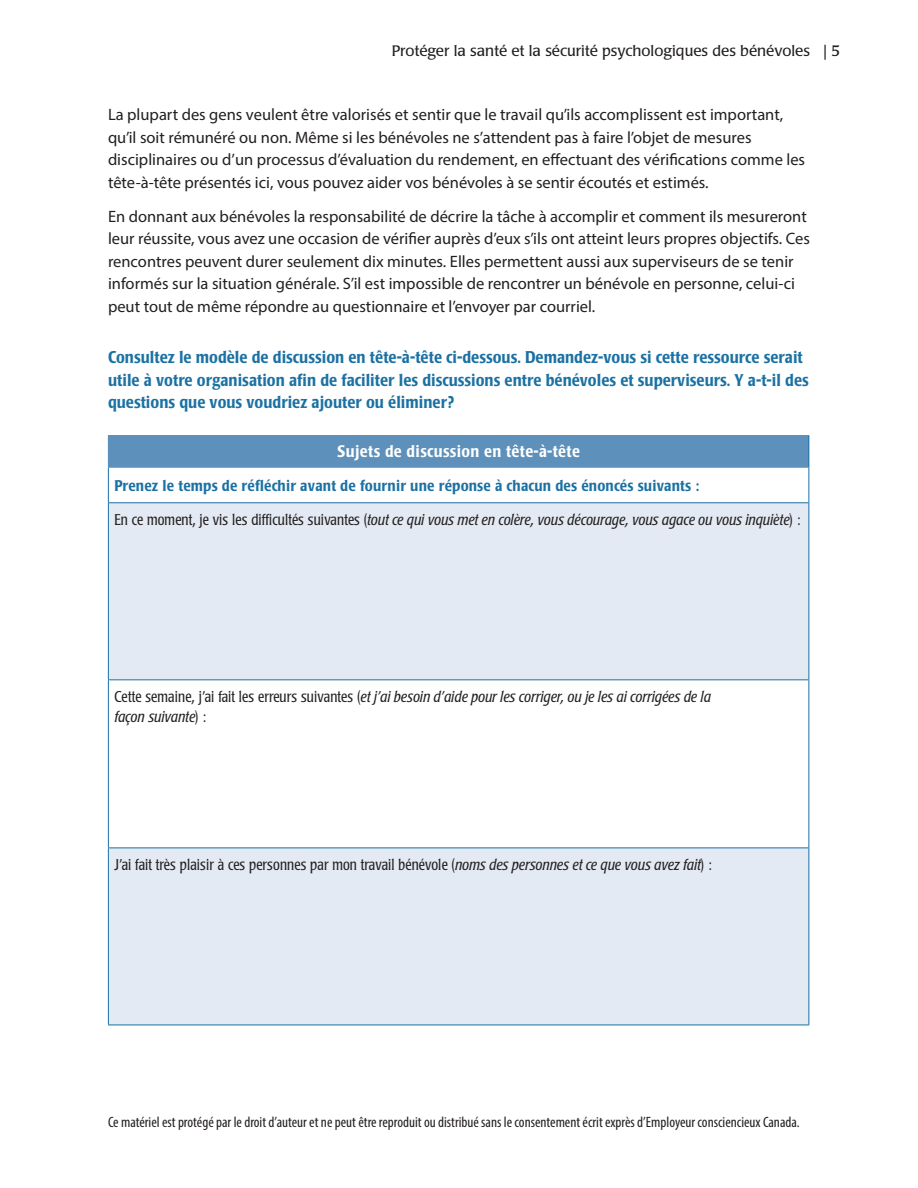
<style>
.page{position:relative;width:918px;height:1188px;background:#fff}
.page>*{position:absolute;margin:0;border:0;box-sizing:border-box;transform-origin:0 0}
.IWR_H2_TBonly_French{font:500 condensed 16.8px/22.5px "Poppl Laudatio";color:#1b71a3}
.IWR_BodyText_French{font:16.5px/22.5px "Myriad Pro";color:#231f20}
.IWR_TableColHeads{font:500 condensed 16.5px "Poppl Laudatio";letter-spacing:.02em;color:#fff}
.IWR_TableText{font:italic 300 condensed 15.3px/20.2px "Poppl Laudatio";letter-spacing:.01em;color:#231f20}
.IWR_TableText-2{font:300 condensed 15.3px "Poppl Laudatio";letter-spacing:.01em;color:#231f20}
.IWR_TableText-3{font:500 condensed 15.3px "Poppl Laudatio";letter-spacing:.01em;color:#1b71a3}
.t1{font:condensed 15px "Myriad Pro";color:#231f20}
.t2{font:15px "Poppl Laudatio";color:#231f20}
.s1{font-style:normal}
.s2{font-style:italic}
</style>
<div class="page">
<div style="left:108px;top:435px;width:701px;height:32px;background:#5d90ba"></div>
<svg style="left:109px;top:503px;width:699px;height:522px;fill:#e3eaf3"></svg>
<hr style="left:808px;top:435px;width:1px;height:32px;background:#1b71a3">
<hr style="left:108px;top:467px;width:700px;height:1px;background:#5d90ba">
<hr style="left:108px;top:468px;width:1px;height:34px;background:#1b71a3">
<hr style="left:808px;top:467px;width:1px;height:35px;background:#1b71a3">
<hr style="left:108px;top:502px;width:701px;height:1px;background:#1b71a3">
<hr style="left:108px;top:503px;width:1px;height:176px;background:#1b71a3">
<hr style="left:808px;top:503px;width:1px;height:176px;background:#1b71a3">
<hr style="left:108px;top:679px;width:701px;height:1px;background:#1b71a3">
<hr style="left:108px;top:680px;width:1px;height:168px;background:#1b71a3">
<hr style="left:808px;top:680px;width:1px;height:168px;background:#1b71a3">
<hr style="left:108px;top:848px;width:701px;height:1px;background:#1b71a3">
<hr style="left:108px;top:848px;width:1px;height:177px;background:#1b71a3">
<hr style="left:808px;top:848px;width:1px;height:177px;background:#1b71a3">
<hr style="left:108px;top:1025px;width:701px;height:1px;background:#1b71a3">
<p class="t2" style="left:392px;top:43px;width:450px">Protéger la santé et la sécurité psychologiques des bénévoles | 5</p>
<p class="IWR_BodyText_French" style="left:108px;top:103px;width:699px">La plupart des gens veulent être valorisés et sentir que le travail qu’ils accomplissent est important, qu’il soit rémunéré ou non. Même si les bénévoles ne s’attendent pas à faire l’objet de mesures disciplinaires ou d’un processus d’évaluation du rendement, en effectuant des vérifications comme les tête-à-tête présentés ici, vous pouvez aider vos bénévoles à se sentir écoutés et estimés.</p>
<p class="IWR_BodyText_French" style="left:108px;top:205px;width:704px">En donnant aux bénévoles la responsabilité de décrire la tâche à accomplir et comment ils mesureront leur réussite, vous avez une occasion de vérifier auprès d’eux s’ils ont atteint leurs propres objectifs. Ces rencontres peuvent durer seulement dix minutes. Elles permettent aussi aux superviseurs de se tenir informés sur la situation générale. S’il est impossible de rencontrer un bénévole en personne, celui-ci peut tout de même répondre au questionnaire et l’envoyer par courriel.</p>
<p class="IWR_H2_TBonly_French" style="left:108px;top:347px;width:702px">Consultez le modèle de discussion en tête-à-tête ci-dessous. Demandez-vous si cette ressource serait utile à votre organisation afin de faciliter les discussions entre bénévoles et superviseurs. Y a-t-il des questions que vous voudriez ajouter ou éliminer?</p>
<p class="IWR_TableColHeads" style="left:337px;top:442px;width:244px">Sujets de discussion en tête-à-tête</p>
<p class="IWR_TableText-3" style="left:114px;top:477px;width:586px">Prenez le temps de réfléchir avant de fournir une réponse à chacun des énoncés suivants :</p>
<p class="IWR_TableText" style="left:114px;top:509px;width:688px"><span class="s1">En ce moment, je vis les difficultés suivantes (</span>tout ce qui vous met en colère, vous décourage, vous agace ou vous inquiète<span class="s1">) :</span></p>
<p class="IWR_TableText" style="left:114px;top:687px;width:598px"><span class="s1">Cette semaine, j’ai fait les erreurs suivantes (</span>et j’ai besoin d’aide pour les corriger, ou je les ai corrigées de la façon suivante<span class="s1">) :</span></p>
<p class="IWR_TableText-2" style="left:114px;top:856px;width:599px">J’ai fait très plaisir à ces personnes par mon travail bénévole (<span class="s2">noms des personnes et ce que vous avez fait</span>) :</p>
<p class="t1" style="left:108px;top:1113px;width:693px">Ce matériel est protégé par le droit d’auteur et ne peut être reproduit ou distribué sans le consentement écrit exprès d’Employeur consciencieux Canada.</p>
</div>
